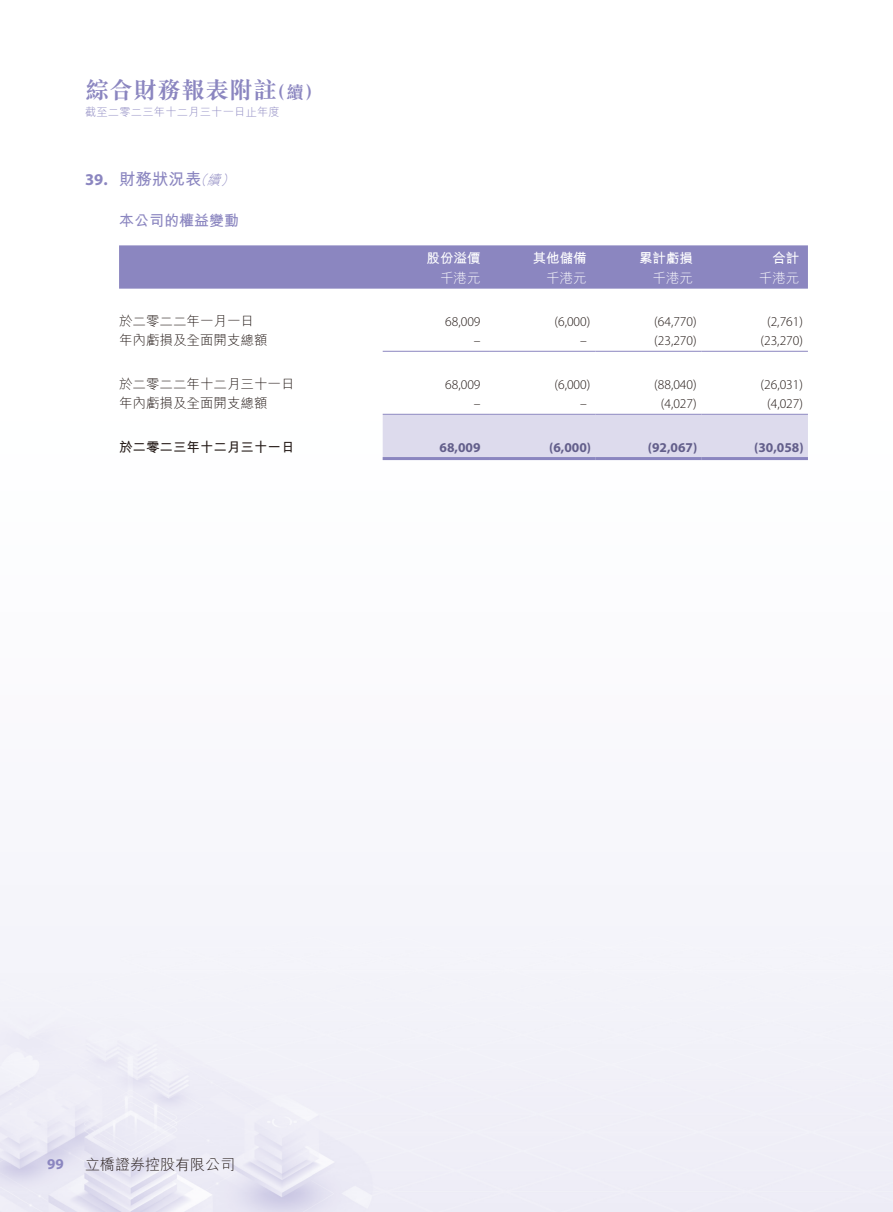
<style>
.page{position:relative;width:893px;height:1212px;background:#fff}
.page>*{position:absolute;margin:0;border:0;box-sizing:border-box;transform-origin:0 0}
.t1{font:700 24px "M Sung HK";color:#8b86c0}
.t2{font:700 18px "M Sung HK";color:#8b86c0}
.t3{font:700 16.5px "M Hei HK";color:#8b86c0}
.t4{font:700 16.5px "Myriad Pro";color:#8b86c0}
.t5{font:300 15px "M Hei HK";color:#231916}
.t6{font:700 15px "M Hei HK";color:#8b86c0}
.t7{font:700 15px "Myriad Pro";color:#8b86c0}
.t8{font:300 13.5px "Myriad Pro";color:#231916}
.t9{font:300 13.5px "M Hei HK";color:#231916}
.t10{font:700 13.5px "Myriad Pro";color:#635f8b}
.t11{font:700 13.5px "M Hei HK";color:#fff}
.t12{font:700 13.5px "M Hei HK";color:#231916}
.t13{font:300 13.5px "M Hei HK";color:#fff}
.t14{font:italic 300 13.5px "M Hei HK";color:#8b86c0}
.t15{font:300 11.25px "M Hei HK";letter-spacing:.02em;color:#8b86c0}
</style>
<div class="page">
<div style="left:119px;top:245px;width:689px;height:44px;background:#8b86c0"></div>
<div style="left:383px;top:415px;width:425px;height:42px;background:#dddbed"></div>
<hr style="left:383px;top:351px;width:106px;height:1px;background:#8b86c0">
<hr style="left:489px;top:351px;width:106px;height:1px;background:#8b86c0">
<hr style="left:595px;top:351px;width:107px;height:1px;background:#8b86c0">
<hr style="left:702px;top:351px;width:106px;height:1px;background:#8b86c0">
<hr style="left:383px;top:414px;width:106px;height:1px;background:#8b86c0">
<hr style="left:489px;top:414px;width:106px;height:1px;background:#8b86c0">
<hr style="left:595px;top:414px;width:107px;height:1px;background:#8b86c0">
<hr style="left:702px;top:414px;width:106px;height:1px;background:#8b86c0">
<hr style="left:383px;top:457px;width:106px;height:3px;background:#8b86c0">
<hr style="left:489px;top:457px;width:106px;height:3px;background:#8b86c0">
<hr style="left:595px;top:457px;width:107px;height:3px;background:#8b86c0">
<hr style="left:702px;top:457px;width:106px;height:3px;background:#8b86c0">
<h1 class="t1" style="left:85px;top:79px;width:193px">綜合財務報表附註</h1>
<h2 class="t2" style="left:268px;top:84px;width:55px">（續(</h2>
<p class="t15" style="left:85px;top:106px;width:196px">截至二零二三年十二月三十一日止年度</p>
<p class="t4" style="left:85px;top:168px;width:24px">39.</p>
<p class="t3" style="left:119px;top:167px;width:84px">財務狀況表</p>
<p class="t14" style="left:207px;top:173px;width:19px">續</p>
<p class="t14" style="left:193px;top:173px;width:19px">（</p>
<p class="t14" style="left:220px;top:173px;width:19px">(</p>
<p class="t6" style="left:119px;top:209px;width:121px">本公司的權益變動</p>
<p class="t9" style="left:119px;top:314px;width:136px">於二零二二年一月一日</p>
<p class="t9" style="left:119px;top:334px;width:150px">年內虧損及全面開支總額</p>
<p class="t9" style="left:119px;top:377px;width:177px">於二零二二年十二月三十一日</p>
<p class="t9" style="left:119px;top:397px;width:150px">年內虧損及全面開支總額</p>
<p class="t12" style="left:119px;top:437px;width:177px">於二零二三年十二月三十一日</p>
<p class="t11" style="left:426px;top:248px;width:55px">股份溢價</p>
<p class="t11" style="left:533px;top:248px;width:55px">其他儲備</p>
<p class="t11" style="left:639px;top:248px;width:55px">累計虧損</p>
<p class="t11" style="left:772px;top:248px;width:28px">合計</p>
<p class="t13" style="left:440px;top:271px;width:42px">千港元</p>
<p class="t13" style="left:546px;top:271px;width:42px">千港元</p>
<p class="t13" style="left:653px;top:271px;width:42px">千港元</p>
<p class="t13" style="left:759px;top:271px;width:42px">千港元</p>
<p class="t8" style="left:445px;top:313px;width:37px">68,009</p>
<p class="t8" style="left:554px;top:313px;width:37px">)6,000(</p>
<p class="t8" style="left:654px;top:313px;width:44px">)64,770(</p>
<p class="t8" style="left:767px;top:313px;width:37px">)2,761(</p>
<p class="t8" style="left:474px;top:333px;width:8px">–</p>
<p class="t8" style="left:580px;top:333px;width:8px">–</p>
<p class="t8" style="left:654px;top:333px;width:44px">)23,270(</p>
<p class="t8" style="left:761px;top:333px;width:44px">)23,270(</p>
<p class="t8" style="left:445px;top:376px;width:37px">68,009</p>
<p class="t8" style="left:555px;top:376px;width:37px">)6,000(</p>
<p class="t8" style="left:654px;top:376px;width:44px">)88,040(</p>
<p class="t8" style="left:761px;top:376px;width:44px">)26,031(</p>
<p class="t8" style="left:474px;top:396px;width:8px">–</p>
<p class="t8" style="left:580px;top:396px;width:8px">–</p>
<p class="t8" style="left:661px;top:396px;width:37px">)4,027(</p>
<p class="t8" style="left:767px;top:396px;width:37px">)4,027(</p>
<p class="t10" style="left:440px;top:439px;width:42px">68,009</p>
<p class="t10" style="left:549px;top:439px;width:43px">)6,000(</p>
<p class="t10" style="left:648px;top:439px;width:51px">)92,067(</p>
<p class="t10" style="left:754px;top:439px;width:51px">)30,058(</p>
<p class="t7" style="left:47px;top:1154px;width:18px">99</p>
<p class="t5" style="left:85px;top:1156px;width:151px">立橋證券控股有限公司</p>
</div>
